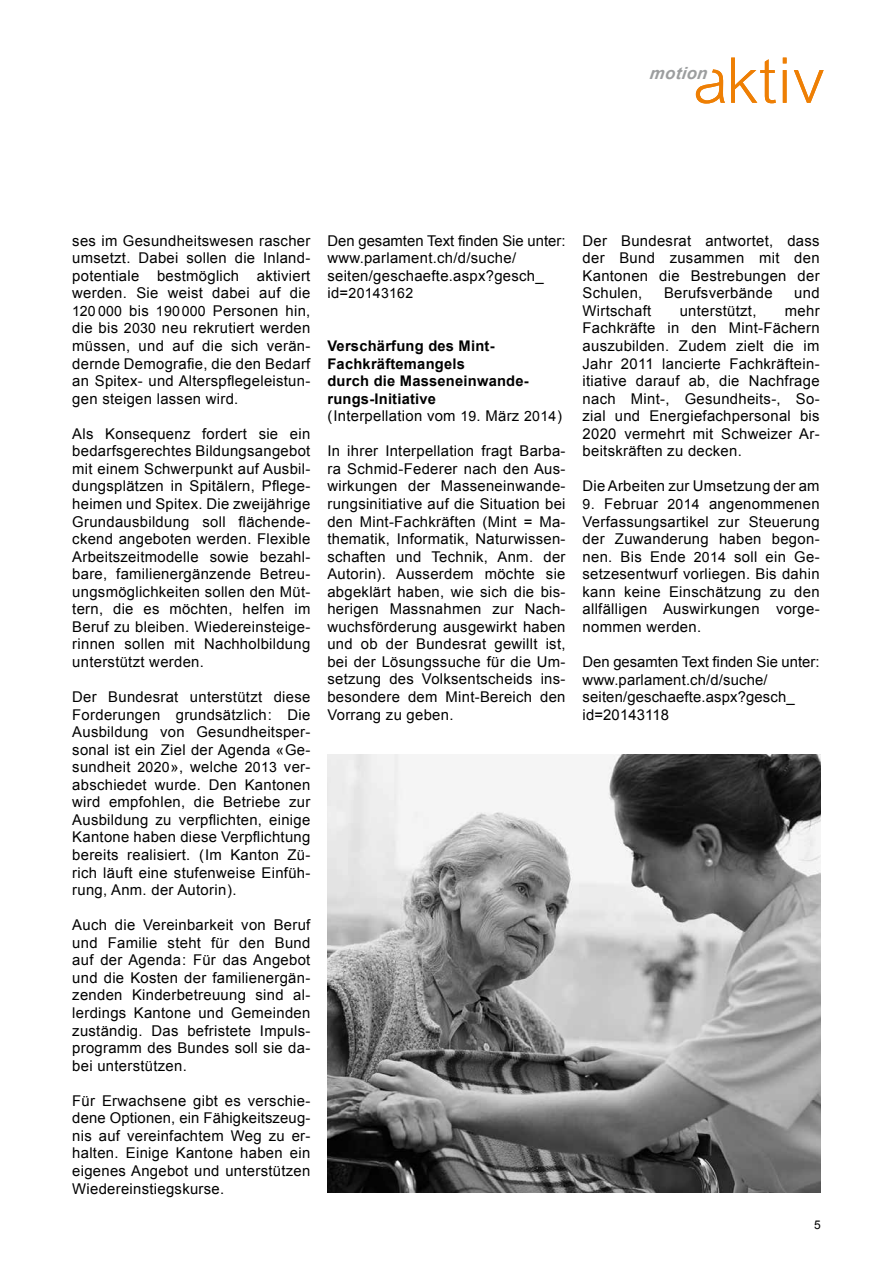
<style>
.page{position:relative;width:893px;height:1263px;background:#fff}
.page>*{position:absolute;margin:0;border:0;box-sizing:border-box;transform-origin:0 0}
.t1{font:300 63.15px "Arial MT Std";letter-spacing:.02em;color:#ee7f04}
.t2{font:italic 700 16.8px "Arial";color:#9c9e9f}
.t3{font:14.85px/17.5px "Arial";letter-spacing:.02em;color:#000;text-align:justify}
.t4{font:700 14.7px/17.5px "Arial";letter-spacing:.015em;color:#000}
.t5{font:14.1px "Arial";letter-spacing:.02em;color:#000}
.t6{font:12px "Arial";color:#000}
.s1{font-size:14.1px}
.s2{font-size:14.85px}
</style>
<div class="page">
<img style="left:327px;top:755px;width:494px;height:437px">
<h1 class="t1" style="left:693px;top:45px;width:133px">aktiv</h1>
<p class="t2" style="left:649px;top:61px;width:62px">motion</p>
<p class="t3" style="left:72px;top:232px;width:240px">ses im Gesundheitswesen rascher umsetzt. Dabei sollen die Inland&shy;potentiale bestmöglich aktiviert werden. Sie weist dabei auf die <span class="s1">120 000</span> bis <span class="s1">190000</span> Personen hin, die bis <span class="s1">2030</span> neu rekrutiert werden müssen, und auf die sich verän&shy;dernde Demografie, die den Bedarf an Spitex- und Alterspflegeleistun&shy;gen steigen lassen wird.</p>
<p class="t3" style="left:72px;top:425px;width:240px">Als Konsequenz fordert sie ein bedarfsgerechtes Bildungsangebot mit einem Schwerpunkt auf Ausbil&shy;dungsplätzen in Spitälern, Pflege&shy;heimen und Spitex. Die zweijährige Grundausbildung soll flächende&shy;ckend angeboten werden. Flexible Arbeitszeitmodelle sowie bezahl&shy;bare, familienergänzende Betreu&shy;ungsmöglichkeiten sollen den Müt&shy;tern, die es möchten, helfen im Beruf zu bleiben. Wiedereinsteige&shy;rinnen sollen mit Nachholbildung unterstützt werden.</p>
<p class="t3" style="left:72px;top:688px;width:240px">Der Bundesrat unterstützt diese Forderungen grundsätzlich: Die Ausbildung von Gesundheitsper&shy;sonal ist ein Ziel der Agenda «Ge&shy;sundheit <span class="s1">2020</span>», welche <span class="s1">2013</span> ver&shy;abschiedet wurde. Den Kantonen wird empfohlen, die Betriebe zur Ausbildung zu verpflichten, einige Kantone haben diese Verpflichtung bereits realisiert. (Im Kanton Zü&shy;rich läuft eine stufenweise Einfüh&shy;rung, Anm. der Autorin).</p>
<p class="t3" style="left:72px;top:916px;width:240px">Auch die Vereinbarkeit von Beruf und Familie steht für den Bund auf der Agenda: Für das Angebot und die Kosten der familienergän&shy;zenden Kinderbetreuung sind al&shy;lerdings Kantone und Gemeinden zuständig. Das befristete Impuls&shy;programm des Bundes soll sie da&shy;bei unterstützen.</p>
<p class="t3" style="left:72px;top:1092px;width:240px">Für Erwachsene gibt es verschie&shy;dene Optionen, ein Fähigkeitszeug&shy;nis auf vereinfachtem Weg zu er&shy;halten. Einige Kantone haben ein eigenes Angebot und unterstützen Wiedereinstiegskurse.</p>
<p class="t3" style="left:327px;top:232px;width:240px;text-align:left">Den gesamten Text finden Sie unter: www.parlament.ch/d/suche/ seiten/geschaefte.aspx?gesch_</p>
<p class="t5" style="left:327px;top:284px;width:87px"><span class="s2">id=</span>20143162</p>
<p class="t4" style="left:327px;top:337px;width:203px">Verschärfung des Mint-<br>Fachkräftemangels<br>durch die Masseneinwande&shy;rungs-Initiative</p>
<p class="t3" style="left:327px;top:407px;width:236px">(Interpellation vom <span class="s1">19</span>. März <span class="s1">2014</span>)</p>
<p class="t3" style="left:327px;top:442px;width:240px">In ihrer Interpellation fragt Barba&shy;ra Schmid-Federer nach den Aus&shy;wirkungen der Masseneinwande&shy;rungsinitiative auf die Situation bei den Mint-Fachkräften (Mint = Ma&shy;thematik, Informatik, Naturwissen&shy;schaften und Technik, Anm. der Autorin). Ausserdem möchte sie abgeklärt haben, wie sich die bis&shy;herigen Massnahmen zur Nach&shy;wuchsförderung ausgewirkt haben und ob der Bundesrat gewillt ist, bei der Lösungssuche für die Um&shy;setzung des Volksentscheids ins&shy;besondere dem Mint-Bereich den Vorrang zu geben.</p>
<p class="t3" style="left:583px;top:232px;width:239px">Der Bundesrat antwortet, dass der Bund zusammen mit den Kantonen die Bestrebungen der Schulen,</p>
<p class="t3" style="left:664px;top:284px;width:110px">Berufsverbände</p>
<p class="t3" style="left:794px;top:284px;width:27px">und</p>
<p class="t3" style="left:583px;top:302px;width:70px">Wirtschaft</p>
<p class="t3" style="left:680px;top:302px;width:78px">unterstützt,</p>
<p class="t3" style="left:583px;top:302px;width:239px;text-indent:202px">mehr Fachkräfte in den Mint-Fächern auszubilden. Zudem zielt die im Jahr 2011 lancierte Fachkräftein&shy;itiative darauf ab, die Nachfrage nach Mint-, Gesundheits-, So&shy;zial und Energiefachpersonal bis 2020 vermehrt mit Schweizer Ar&shy;beitskräften zu decken.</p>
<p class="t3" style="left:583px;top:478px;width:239px">Die Arbeiten zur Umsetzung der am</p>
<p class="t3" style="left:583px;top:495px;width:239px"><span class="s1">9</span>. Februar <span class="s1">2014</span> angenommenen Verfassungsartikel zur Steuerung der Zuwanderung haben begon&shy;nen. Bis Ende <span class="s1">2014</span> soll ein Ge&shy;setzesentwurf vorliegen. Bis dahin kann keine Einschätzung zu den allfälligen Auswirkungen vorge&shy;nommen werden.</p>
<p class="t3" style="left:583px;top:653px;width:239px;text-align:left">Den gesamten Text finden Sie unter: www.parlament.ch/d/suche/ seiten/geschaefte.aspx?gesch_ id=20143118</p>
<p class="t6" style="left:814px;top:1216px;width:8px">5</p>
</div>
